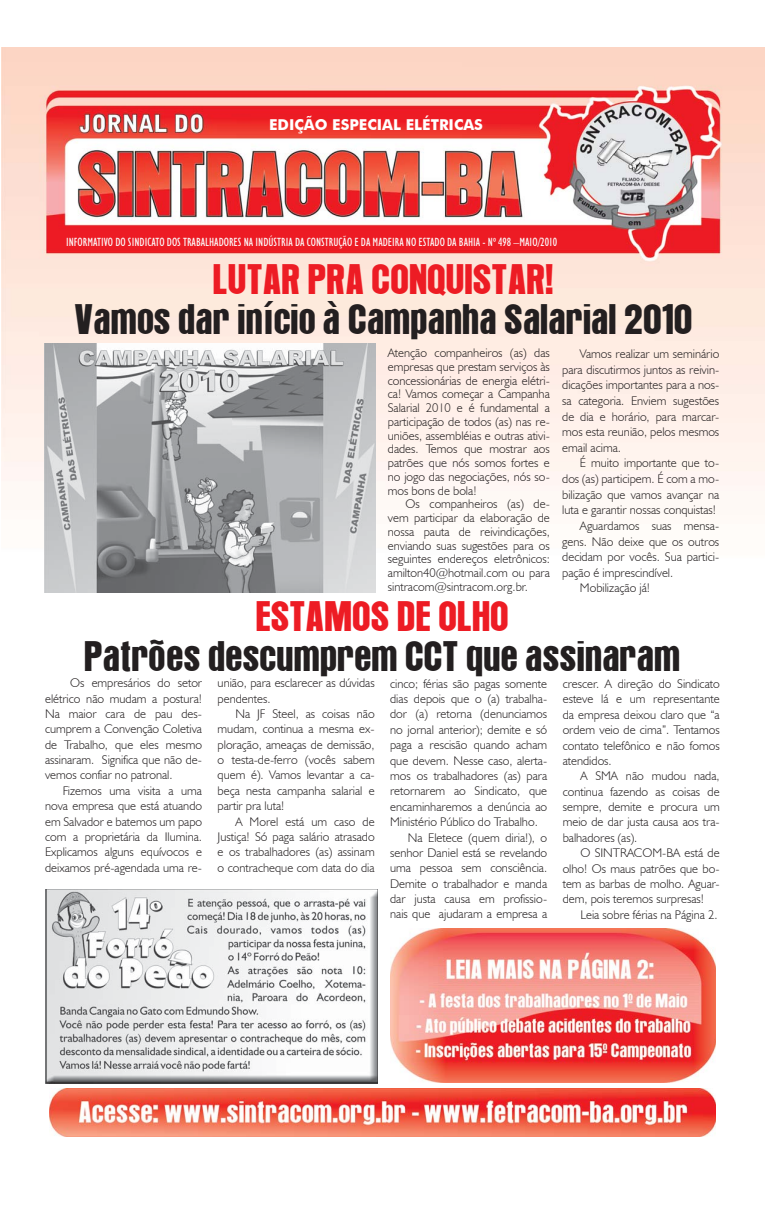
<style>
.page{position:relative;width:765px;height:1228px;background:#fff}
.page>*{position:absolute;margin:0;border:0;box-sizing:border-box;transform-origin:0 0}
.t1{font:37.5px "Arroyo";color:#231f20}
.t2{font:37.5px "Arroyo";color:#ed1c24}
.t3{font:700 15px "Futura BT";color:#fff}
.t4{font:300 12.5px/15.4px "Humanist 521 BT";color:#231f20;text-align:justify}
.t5{font:condensed 11.88px "Humanist 521 BT";color:#fcfcfc}
</style>
<div class="page">
<img style="left:1px;top:48px;width:764px;height:540px">
<img style="left:49px;top:1088px;width:667px;height:48px">
<img style="left:391px;top:928px;width:325px;height:154px">
<img style="left:45px;top:343px;width:331px;height:249px">
<img style="left:45px;top:889px;width:333px;height:194px">
<p class="t3" style="left:269px;top:116px;width:215px">EDIÇÃO ESPECIAL ELÉTRICAS</p>
<p class="t5" style="left:66px;top:235px;width:493px">INFORMATIVO DO SINDICATO DOS TRABALHADORES NA INDÚSTRIA DA CONSTRUÇÃO E DA MADEIRA NO ESTADO DA BAHIA - Nº 498 –MAIO/2010</p>
<h1 class="t2" style="left:214px;top:263px;width:342px">LUTAR PRA CONQUISTAR!</h1>
<h1 class="t1" style="left:75px;top:303px;width:620px">Vamos dar início à Campanha Salarial 2010</h1>
<p class="t4" style="left:562px;top:346px;width:159px;text-indent:18px">Vamos realizar um seminário para discutirmos juntos as reivin&shy;dicações importantes para a nos&shy;sa categoria. Enviem sugestões de dia e horário, para marcar&shy;mos esta reunião, pelos mesmos email acima.</p>
<p class="t4" style="left:580px;top:455px;width:141px">É muito importante que to-</p>
<p class="t4" style="left:562px;top:471px;width:159px">dos (as) participem. É com a mo-</p>
<p class="t4" style="left:562px;top:486px;width:159px">bilização que vamos avançar na</p>
<p class="t4" style="left:562px;top:502px;width:155px">luta e garantir nossas conquistas!</p>
<p class="t4" style="left:580px;top:518px;width:141px">Aguardamos suas mensa-</p>
<p class="t4" style="left:562px;top:533px;width:159px">gens. Não deixe que os outros</p>
<p class="t4" style="left:562px;top:549px;width:159px">decidam por vocês. Sua partici-</p>
<p class="t4" style="left:562px;top:564px;width:113px">pação é imprescindível.</p>
<p class="t4" style="left:580px;top:580px;width:72px">Mobilização já!</p>
<p class="t4" style="left:388px;top:346px;width:164px;line-height:13.8px">Atenção companheiros (as) das empresas que prestam serviços às concessionárias de energia elétri&shy;ca! Vamos começar a Campanha Salarial 2010 e é fundamental a participação de todos (as) nas re&shy;uniões, assembléias e outras ativi&shy;dades. Temos que mostrar aos patrões que nós somos fortes e no jogo das negociações, nós so&shy;mos bons de bola!</p>
<p class="t4" style="left:388px;top:497px;width:164px;line-height:13.8px;text-indent:18px">Os companheiros (as) de&shy;vem participar da elaboração de nossa pauta de reivindicações, enviando suas sugestões para os seguintes endereços eletrônicos: amilton40@hotmail.com ou para sintracom@sintracom.org.br.</p>
<h1 class="t2" style="left:257px;top:600px;width:255px">ESTAMOS DE OLHO</h1>
<h1 class="t1" style="left:85px;top:640px;width:598px">Patrões descumprem CCT que assinaram</h1>
<p class="t4" style="left:45px;top:675px;width:159px;text-indent:25px">Os empresários do setor elétrico não mudam a postura!<br>Na maior cara de pau des&shy;cumprem a Convenção Coletiva de Trabalho, que eles mesmo assinaram. Significa que não de&shy;vemos confiar no patronal.</p>
<p class="t4" style="left:45px;top:782px;width:159px;text-indent:18px">Fizemos uma visita a uma nova empresa que está atuando em Salvador e batemos um papo com a proprietária da Ilumina.<br>Explicamos alguns equívocos e deixamos pré-agendada uma re-</p>
<p class="t4" style="left:218px;top:675px;width:159px">união, para esclarecer as dúvidas pendentes.</p>
<p class="t4" style="left:218px;top:705px;width:159px;text-indent:18px">Na JF Steel, as coisas não mudam, continua a mesma ex&shy;ploração, ameaças de demissão, o testa-de-ferro (vocês sabem quem é). Vamos levantar a ca&shy;beça nesta campanha salarial e partir pra luta!</p>
<p class="t4" style="left:218px;top:813px;width:159px;text-indent:18px">A Morel está um caso de Justiça! Só paga salário atrasado e os trabalhadores (as) assinam o contracheque com data do dia</p>
<p class="t4" style="left:390px;top:675px;width:159px">cinco; férias são pagas somente</p>
<p class="t4" style="left:390px;top:691px;width:159px">dias depois que o (a) trabalha-</p>
<p class="t4" style="left:390px;top:706px;width:159px">dor (a) retorna (denunciamos</p>
<p class="t4" style="left:390px;top:721px;width:159px">no jornal anterior); demite e só</p>
<p class="t4" style="left:390px;top:737px;width:159px">paga a rescisão quando acham</p>
<p class="t4" style="left:390px;top:752px;width:159px">que devem. Nesse caso, alerta-</p>
<p class="t4" style="left:390px;top:767px;width:159px">mos os trabalhadores (as) para</p>
<p class="t4" style="left:390px;top:783px;width:159px">retornarem ao Sindicato, que</p>
<p class="t4" style="left:390px;top:798px;width:159px">encaminharemos a denúncia ao</p>
<p class="t4" style="left:390px;top:814px;width:149px">Ministério Público do Trabalho.</p>
<p class="t4" style="left:408px;top:829px;width:141px">Na Eletece (quem diria!), o</p>
<p class="t4" style="left:390px;top:844px;width:159px">senhor Daniel está se revelando</p>
<p class="t4" style="left:390px;top:860px;width:159px">uma pessoa sem consciência.</p>
<p class="t4" style="left:390px;top:875px;width:159px">Demite o trabalhador e manda</p>
<p class="t4" style="left:390px;top:890px;width:159px">dar justa causa em profissio-</p>
<p class="t4" style="left:390px;top:906px;width:159px">nais que ajudaram a empresa a</p>
<p class="t4" style="left:563px;top:676px;width:159px">crescer. A direção do Sindicato esteve lá e um representante da empresa deixou claro que “a ordem veio de cima”. Tentamos contato telefônico e não fomos atendidos.</p>
<p class="t4" style="left:563px;top:768px;width:159px;text-indent:18px">A SMA não mudou nada, continua fazendo as coisas de sempre, demite e procura um meio de dar justa causa aos tra&shy;balhadores (as).</p>
<p class="t4" style="left:563px;top:845px;width:159px;text-indent:18px">O SINTRACOM-BA está de olho! Os maus patrões que bo&shy;tem as barbas de molho. Aguar&shy;dem, pois teremos surpresas!</p>
<p class="t4" style="left:580px;top:906px;width:139px">Leia sobre férias na Página 2.</p>
</div>
